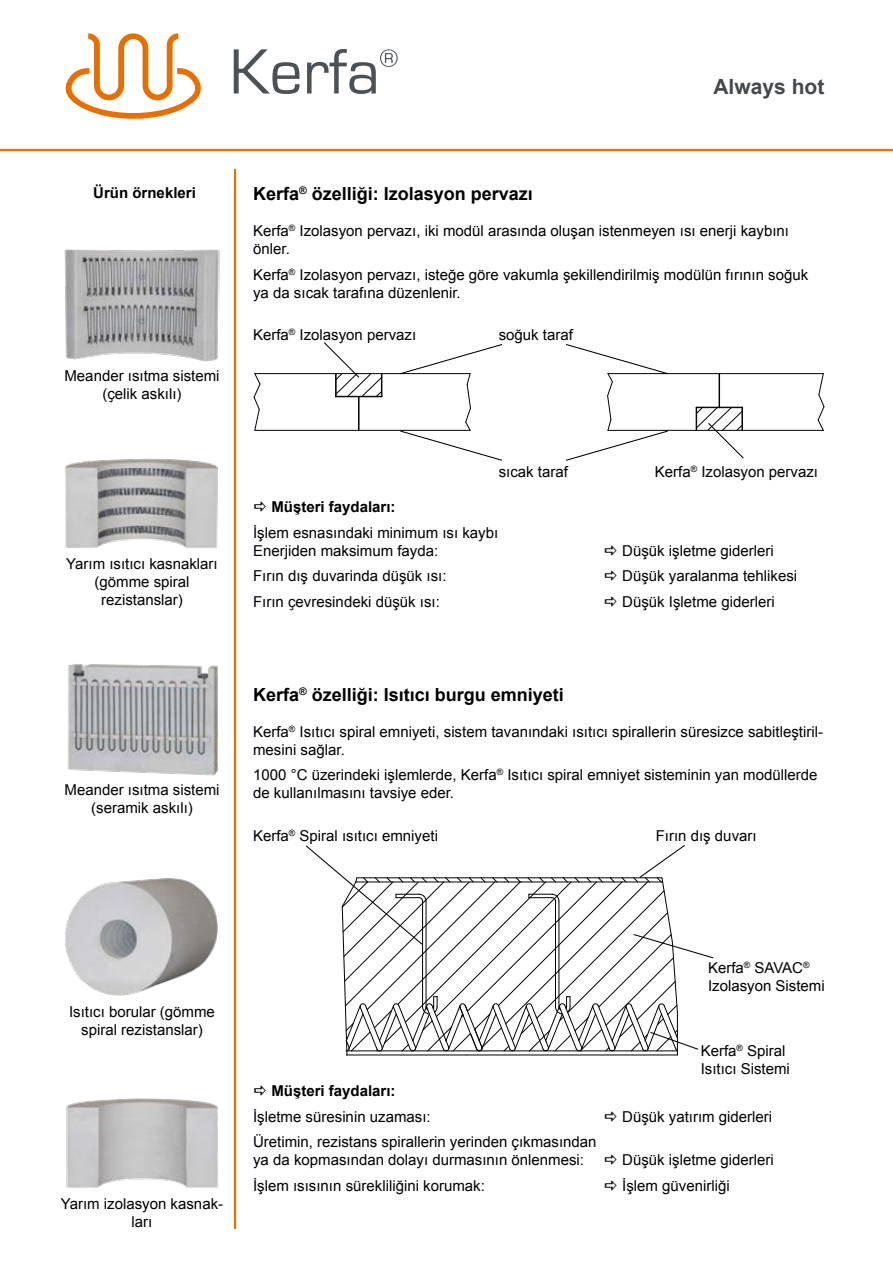
<style>
.page{position:relative;width:893px;height:1263px;background:#fff}
.page>*{position:absolute;margin:0;border:0;box-sizing:border-box;transform-origin:0 0}
.t1{font:700 21px "Arial";color:#44494d}
.t2{font:700 18px "Arial";color:#000}
.t3{font:15px/18px "Arial";color:#000}
.t4{font:700 15px "Arial";color:#000}
</style>
<div class="page">
<svg style="left:234px;top:49px;width:65px;height:45px"></svg>
<svg style="left:307px;top:49px;width:91px;height:45px"></svg>
<svg style="left:65px;top:33px;width:136px;height:86px"></svg>
<hr style="left:0;top:149px;width:893px;height:2px;background:#e97100">
<img style="left:65px;top:458px;width:153px;height:90px">
<img style="left:65px;top:878px;width:153px;height:118px">
<img style="left:66px;top:1098px;width:152px;height:90px">
<img style="left:67px;top:664px;width:151px;height:112px">
<img style="left:64px;top:249px;width:155px;height:113px">
<hr style="left:358px;top:397px;width:1px;height:33px;background:#000">
<hr style="left:359px;top:397px;width:1px;height:33px;background:#000">
<hr style="left:255px;top:373px;width:81px;height:1px;background:#000">
<hr style="left:382px;top:373px;width:88px;height:1px;background:#000">
<hr style="left:359px;top:430px;width:111px;height:1px;background:#000">
<hr style="left:255px;top:430px;width:104px;height:1px;background:#000">
<hr style="left:719px;top:374px;width:1px;height:33px;background:#000">
<hr style="left:719px;top:373px;width:104px;height:1px;background:#000">
<hr style="left:608px;top:373px;width:111px;height:1px;background:#000">
<hr style="left:742px;top:430px;width:81px;height:1px;background:#000">
<hr style="left:608px;top:430px;width:88px;height:1px;background:#000">
<svg style="left:253px;top:373px;width:8px;height:58px"></svg>
<svg style="left:817px;top:373px;width:8px;height:58px"></svg>
<hr style="left:346px;top:1055px;width:121px;height:1px;background:#000">
<hr style="left:467px;top:1055px;width:210px;height:1px;background:#000">
<svg style="left:323px;top:342px;width:60px;height:56px"></svg>
<svg style="left:695px;top:406px;width:50px;height:53px"></svg>
<svg style="left:566px;top:344px;width:103px;height:117px"></svg>
<svg style="left:399px;top:344px;width:104px;height:117px"></svg>
<svg style="left:305px;top:845px;width:409px;height:210px"></svg>
<hr style="left:234px;top:169px;width:2px;height:1060px;background:#e97100">
<p class="t4" style="left:93px;top:183px;width:104px">Ürün örnekleri</p>
<p class="t3" style="left:64px;top:367px;width:157px;text-align:center">Meander ısıtma sistemi (ҫelik askılı)</p>
<p class="t3" style="left:66px;top:555px;width:153px;text-align:center">Yarım ısıtıcı kasnakları (gömme spiral rezistanslar)</p>
<p class="t3" style="left:64px;top:781px;width:157px;text-align:center">Meander ısıtma sistemi (seramik askılı)</p>
<h1 class="t1" style="left:713px;top:72px;width:112px">Always hot</h1>
<p class="t2" style="left:253px;top:182px;width:281px">Kerfa<sup>®</sup> özelliği: Izolasyon pervazı</p>
<p class="t3" style="left:253px;top:222px;width:537px">Kerfa<sup>®</sup> Izolasyon pervazı, iki modül arasında oluşan istenmeyen ısı enerji kaybını önler.</p>
<p class="t3" style="left:253px;top:266px;width:557px">Kerfa<sup>®</sup> Izolasyon pervazı, isteğe göre vakumla şekillendirilmiş modülün fırının soğuk ya da sıcak tarafına düzenlenir.</p>
<p class="t3" style="left:253px;top:325px;width:165px">Kerfa<sup>®</sup> Izolasyon pervazı</p>
<p class="t3" style="left:499px;top:325px;width:76px">soğuk taraf</p>
<p class="t3" style="left:499px;top:462px;width:71px">sıcak taraf</p>
<p class="t4" style="left:271px;top:497px;width:126px">Müşteri faydaları:</p>
<p class="t3" style="left:253px;top:524px;width:247px">İşlem esnasındaki minimum ısı kaybı<br>Enerjiden maksimum fayda:</p>
<p class="t3" style="left:655px;top:462px;width:165px">Kerfa<sup>®</sup> Izolasyon pervazı</p>
<p class="t3" style="left:622px;top:542px;width:153px">Düşük işletme giderleri</p>
<p class="t3" style="left:253px;top:567px;width:195px">Fırın dış duvarinda düşük ısı:</p>
<p class="t3" style="left:622px;top:567px;width:177px">Düşük yaralanma tehlikesi</p>
<p class="t3" style="left:253px;top:593px;width:188px">Fırın ҫevresindeki düşük ısı:</p>
<p class="t3" style="left:622px;top:593px;width:154px">Düşük Işletme giderleri</p>
<p class="t2" style="left:253px;top:682px;width:312px">Kerfa<sup>®</sup> özelliği: Isıtıcı burgu emniyeti</p>
<p class="t3" style="left:253px;top:723px;width:571px">Kerfa<sup>®</sup> Isıtıcı spiral emniyeti, sistem tavanındaki ısıtıcı spirallerin süresizce sabitleştiril&shy;mesini sağlar.</p>
<p class="t3" style="left:253px;top:766px;width:566px">1000 °C üzerindeki işlemlerde, Kerfa<sup>®</sup> Isıtıcı spiral emniyet sisteminin yan modüllerde de kullanılmasını tavsiye eder.</p>
<p class="t3" style="left:253px;top:826px;width:186px">Kerfa<sup>®</sup> Spiral ısıtıcı emniyeti</p>
<p class="t3" style="left:656px;top:826px;width:102px">Fırın dış duvarı</p>
<p class="t3" style="left:69px;top:1003px;width:147px;text-align:center">Isıtıcı borular (gömme spiral rezistanslar)</p>
<p class="t3" style="left:61px;top:1195px;width:164px;text-align:center">Yarım izolasyon kasnak&shy;ları</p>
<p class="t3" style="left:708px;top:959px;width:118px">Kerfa<sup>®</sup> SAVAC<sup>®<br></sup>Izolasyon Sistemi</p>
<p class="t3" style="left:701px;top:1042px;width:91px">Kerfa<sup>®</sup> Spiral<br>Isıtıcı Sistemi</p>
<p class="t4" style="left:271px;top:1081px;width:126px">Müşteri faydaları:</p>
<p class="t3" style="left:253px;top:1107px;width:179px">İşletme süresinin uzaması:</p>
<p class="t3" style="left:622px;top:1107px;width:152px">Düşük yatırım giderleri</p>
<p class="t3" style="left:253px;top:1133px;width:345px">Üretimin, rezistans spirallerin yerinden çıkmasından ya da kopmasından dolayı durmasının önlenmesi:</p>
<p class="t3" style="left:622px;top:1151px;width:153px">Düşük işletme giderleri</p>
<p class="t3" style="left:253px;top:1177px;width:233px">İşlem ısısının sürekliliğini korumak:</p>
<p class="t3" style="left:622px;top:1177px;width:109px">İşlem güvenirliği</p>
</div>
